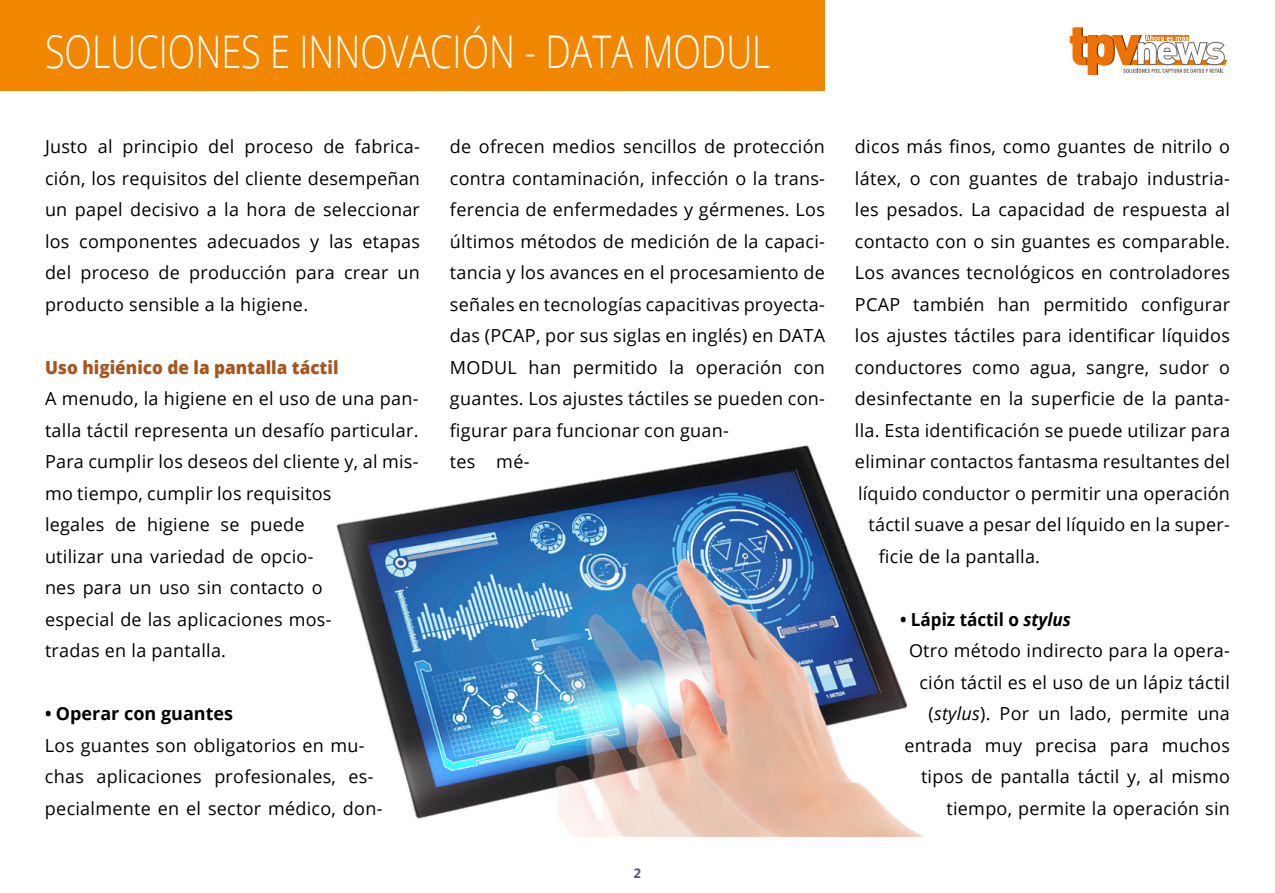
<style>
.page{position:relative;width:1275px;height:893px;background:#fff}
.page>*{position:absolute;margin:0;border:0;box-sizing:border-box;transform-origin:0 0}
.t1{font:300 45px "Open Sans";color:#fff;scale:.8 1}
.t2{font:18px/31.5px "Open Sans";letter-spacing:.015em;color:#000}
.t3{font:700 18px "Open Sans";color:#000;scale:.95 1}
.t4{font:800 18px "Open Sans";color:#a6551f;scale:.95 1}
.t5{font:700 13.5px "Segoe";color:#4d5d79}
.s1{font-style:italic}
</style>
<div class="page">
<div style="left:0;top:0;width:825px;height:90px;background:#f18700"></div>
<svg style="left:1070px;top:28px;width:157px;height:47px"></svg>
<img style="left:336px;top:445px;width:587px;height:391px">
<h1 class="t1" style="left:45px;top:20px;width:909px">SOLUCIONES E INNOVACIÓN - DATA MODUL</h1>
<p class="t2" style="left:45px;top:130px;width:377px;text-align:justify">Justo al principio del proceso de fabrica&shy;ción, los requisitos del cliente desempeñan un papel decisivo a la hora de seleccionar los componentes adecuados y las etapas del proceso de producción para crear un producto sensible a la higiene.</p>
<p class="t4" style="left:45px;top:353px;width:311px">Uso higiénico de la pantalla táctil</p>
<p class="t2" style="left:45px;top:382px;width:375px">A menudo, la higiene en el uso de una pan&shy;talla táctil representa un desafío particular.<br>Para cumplir los deseos del cliente y, al mis&shy;mo tiempo, cumplir los requisitos<br>legales de higiene se puede<br>utilizar una variedad de opcio-<br>nes para un uso sin contacto o<br>especial de las aplicaciones mos-<br>tradas en la pantalla.</p>
<p class="t3" style="left:45px;top:701px;width:200px">• Operar con guantes</p>
<p class="t2" style="left:45px;top:729px;width:339px">Los guantes son obligatorios en mu&shy;chas aplicaciones profesionales, es&shy;pecialmente en el sector médico, don-</p>
<p class="t2" style="left:450px;top:130px;width:377px">de ofrecen medios sencillos de protección contra contaminación, infección o la trans&shy;ferencia de enfermedades y gérmenes. Los últimos métodos de medición de la capaci&shy;tancia y los avances en el procesamiento de señales en tecnologías capacitivas proyecta&shy;das (PCAP, por sus siglas en inglés) en DATA MODUL han permitido la operación con guantes. Los ajustes táctiles se pueden con&shy;figurar para funcionar con guan-<br>tes mé-</p>
<p class="t2" style="left:855px;top:130px;width:377px">dicos más finos, como guantes de nitrilo o</p>
<p class="t2" style="left:855px;top:162px;width:377px">látex, o con guantes de trabajo industria-</p>
<p class="t2" style="left:855px;top:193px;width:377px">les pesados. La capacidad de respuesta al</p>
<p class="t2" style="left:855px;top:225px;width:377px">contacto con o sin guantes es comparable.</p>
<p class="t2" style="left:855px;top:256px;width:377px">Los avances tecnológicos en controladores</p>
<p class="t2" style="left:855px;top:288px;width:377px">PCAP también han permitido configurar</p>
<p class="t2" style="left:855px;top:319px;width:377px">los ajustes táctiles para identificar líquidos</p>
<p class="t2" style="left:855px;top:351px;width:376px">conductores como agua, sangre, sudor o</p>
<p class="t2" style="left:855px;top:382px;width:377px">desinfectante en la superficie de la panta-</p>
<p class="t2" style="left:855px;top:414px;width:377px">lla. Esta identificación se puede utilizar para</p>
<p class="t2" style="left:855px;top:445px;width:377px">eliminar contactos fantasma resultantes del</p>
<p class="t2" style="left:858px;top:477px;width:374px">líquido conductor o permitir una operación</p>
<p class="t2" style="left:868px;top:508px;width:363px">táctil suave a pesar del líquido en la super-</p>
<p class="t2" style="left:879px;top:540px;width:163px">ficie de la pantalla.</p>
<p class="t5" style="left:634px;top:863px;width:9px">2</p>
<p class="t3" style="left:900px;top:606px;width:182px">• Lápiz táctil o <span class="s1">stylus</span></p>
<p class="t2" style="left:909px;top:634px;width:323px">Otro método indirecto para la opera-</p>
<p class="t2" style="left:919px;top:666px;width:312px">ción táctil es el uso de un lápiz táctil</p>
<p class="t2" style="left:928px;top:697px;width:303px">(<span class="s1">stylus</span>). Por un lado, permite una</p>
<p class="t2" style="left:904px;top:729px;width:327px">entrada muy precisa para muchos</p>
<p class="t2" style="left:921px;top:760px;width:311px">tipos de pantalla táctil y, al mismo</p>
<p class="t2" style="left:947px;top:792px;width:285px">tiempo, permite la operación sin</p>
</div>
